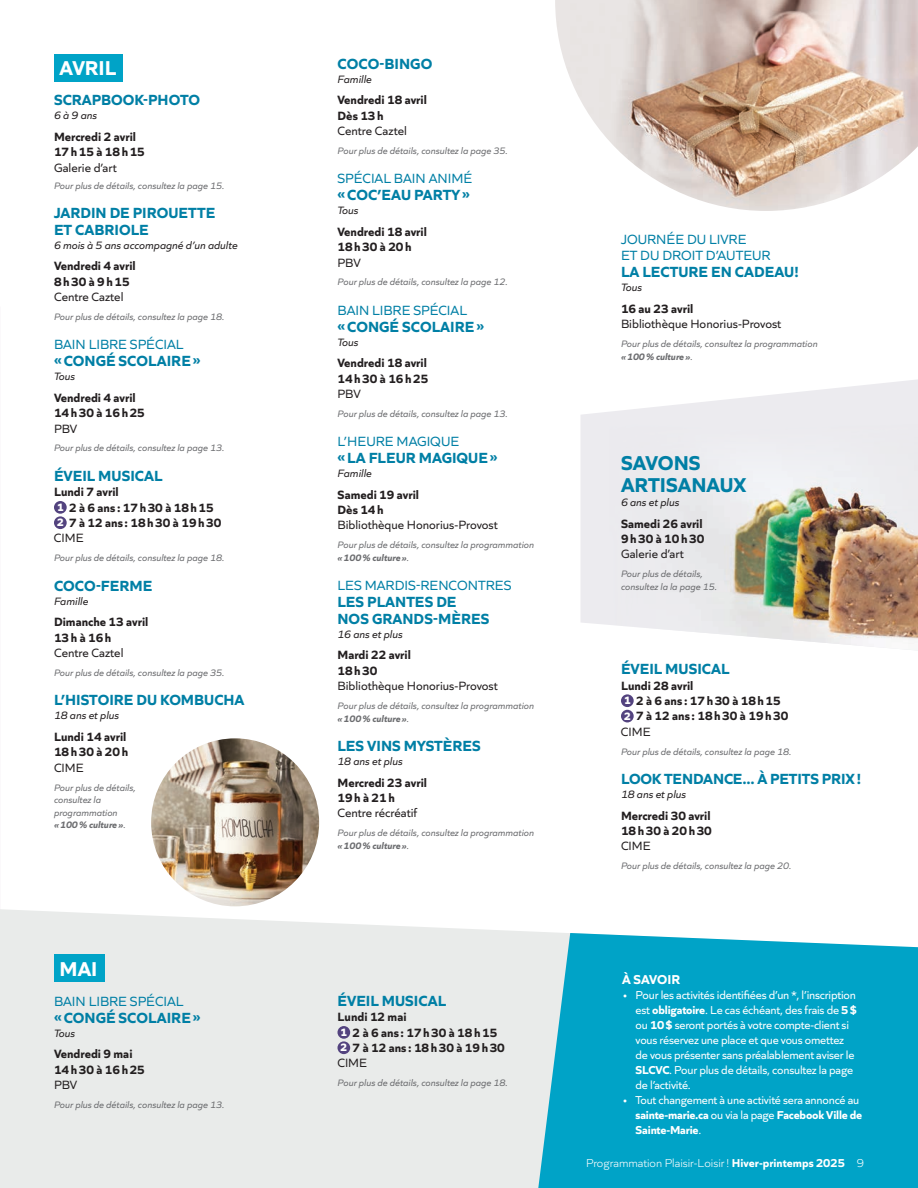
<style>
.page{position:relative;width:918px;height:1188px;background:#fff}
.page>*{position:absolute;margin:0;border:0;box-sizing:border-box;transform-origin:0 0}
.t1{font:700 21px/22.4px "Quiet Sans";color:#007fa5}
.t2{font:700 21px "Quiet Sans";color:#fff}
.t3{font:700 15.45px/16.8px "Quiet Sans";color:#007fa5}
.t4{font:13.95px/16.8px "Quiet Sans";color:#007fa5}
.t5{font:700 13.5px "Quiet Sans";color:#fff}
.t6{font:700 12.6px/15.5px "Quiet Sans";color:#231f20}
.t7{font:12.6px "Quiet Sans";color:#231f20}
.t8{font:12px/15px "Quiet Sans";letter-spacing:-.015em;color:#fff}
.t9{font:300 12px "Quiet Sans";color:#fff}
.t10{font:italic 11.25px "Quiet Sans";color:#231f20}
.t11{font:italic 9.75px/12.6px "Quiet Sans";color:#6c6d70}
.s1{font-weight:800;font-size:11.25px;color:#fff}
.s2{font-weight:400}
.s3{font-weight:700}
</style>
<div class="page">
<div style="left:0;top:909px;width:557px;height:279px;background:#e9ebea"></div>
<svg style="left:580px;top:379px;width:338px;height:246px;fill:#ecebef"></svg>
<img style="left:609px;top:419px;width:309px;height:232px">
<svg style="left:538px;top:933px;width:380px;height:255px;background:#11a8ca"></svg>
<div style="left:54px;top:54px;width:69px;height:28px;background:#00a3c7"></div>
<div style="left:54px;top:501px;width:13px;height:13px;background:#53437f;border-radius:50%"></div>
<div style="left:54px;top:516px;width:13px;height:13px;background:#53437f;border-radius:50%"></div>
<div style="left:621px;top:694px;width:13px;height:13px;background:#53437f;border-radius:50%"></div>
<div style="left:621px;top:710px;width:13px;height:12px;background:#53437f;border-radius:50%"></div>
<div style="left:54px;top:954px;width:51px;height:28px;background:#00a3c7"></div>
<div style="left:337px;top:1026px;width:13px;height:13px;background:#53437f;border-radius:50%"></div>
<div style="left:337px;top:1041px;width:13px;height:13px;background:#53437f;border-radius:50%"></div>
<img style="left:555px;top:0;width:363px;height:211px">
<img style="left:151px;top:738px;width:168px;height:168px;border-radius:84px">
<h1 class="t2" style="left:60px;top:52px;width:58px">AVRIL</h1>
<h2 class="t3" style="left:54px;top:90px;width:148px">SCRAPBOOK-PHOTO</h2>
<p class="t10" style="left:54px;top:107px;width:45px">6 à 9 ans</p>
<p class="t6" style="left:54px;top:128px;width:92px">Mercredi 2 avril<br>17h15 à 18h15</p>
<p class="t7" style="left:54px;top:158px;width:64px">Galerie d’art</p>
<p class="t11" style="left:54px;top:178px;width:172px">Pour plus de détails, consultez la page 15.</p>
<h2 class="t3" style="left:54px;top:203px;width:163px">JARDIN DE PIROUETTE<br>ET CABRIOLE</h2>
<p class="t10" style="left:54px;top:237px;width:185px">6 mois à 5 ans accompagné d’un adulte</p>
<p class="t6" style="left:54px;top:257px;width:83px">Vendredi 4 avril<br>8h30 à 9h15</p>
<p class="t7" style="left:54px;top:288px;width:71px">Centre Caztel</p>
<p class="t11" style="left:54px;top:310px;width:172px">Pour plus de détails, consultez la page 18.</p>
<h3 class="t4" style="left:54px;top:335px;width:131px">BAIN LIBRE SPÉCIAL</h3>
<h2 class="t3" style="left:54px;top:351px;width:148px">«CONGÉ SCOLAIRE»</h2>
<p class="t10" style="left:54px;top:368px;width:22px">Tous</p>
<p class="t6" style="left:54px;top:389px;width:92px">Vendredi 4 avril<br>14h30 à 16h25</p>
<p class="t7" style="left:54px;top:419px;width:25px">PBV</p>
<p class="t11" style="left:54px;top:441px;width:172px">Pour plus de détails, consultez la page 13.</p>
<h2 class="t3" style="left:54px;top:466px;width:110px">ÉVEIL MUSICAL</h2>
<p class="t6" style="left:54px;top:483px;width:169px">Lundi 7 avril<br><span class="s1">1</span> 2 à 6 ans: 17h30 à 18h15<br><span class="s1">2</span> 7 à 12 ans : 18h30 à 19h30<br><span class="s2">CIME</span></p>
<p class="t11" style="left:54px;top:551px;width:172px">Pour plus de détails, consultez la page 18.</p>
<h2 class="t3" style="left:54px;top:576px;width:100px">COCO-FERME</h2>
<p class="t10" style="left:54px;top:593px;width:36px">Famille</p>
<p class="t6" style="left:54px;top:613px;width:96px">Dimanche 13 avril<br>13h à 16h</p>
<p class="t7" style="left:54px;top:644px;width:71px">Centre Caztel</p>
<p class="t11" style="left:54px;top:666px;width:172px">Pour plus de détails, consultez la page 35.</p>
<h2 class="t3" style="left:54px;top:690px;width:192px">L’HISTOIRE DU KOMBUCHA</h2>
<p class="t10" style="left:54px;top:707px;width:67px">18 ans et plus</p>
<p class="t6" style="left:54px;top:728px;width:76px">Lundi 14 avril<br>18h30 à 20h</p>
<p class="t7" style="left:54px;top:758px;width:31px">CIME</p>
<p class="t11" style="left:54px;top:780px;width:83px">Pour plus de détails, consultez la programmation <span class="s3">«100% culture»</span>.</p>
<h1 class="t2" style="left:60px;top:952px;width:39px">MAI</h1>
<h3 class="t4" style="left:54px;top:992px;width:131px">BAIN LIBRE SPÉCIAL</h3>
<h2 class="t3" style="left:54px;top:1008px;width:148px">«CONGÉ SCOLAIRE»</h2>
<p class="t10" style="left:54px;top:1025px;width:22px">Tous</p>
<p class="t6" style="left:54px;top:1045px;width:92px">Vendredi 9 mai<br>14h30 à 16h25</p>
<p class="t7" style="left:54px;top:1076px;width:25px">PBV</p>
<p class="t11" style="left:54px;top:1098px;width:172px">Pour plus de détails, consultez la page 13.</p>
<h2 class="t3" style="left:338px;top:54px;width:96px">COCO-BINGO</h2>
<p class="t10" style="left:338px;top:71px;width:36px">Famille</p>
<p class="t6" style="left:338px;top:91px;width:91px">Vendredi 18 avril<br>Dès 13h</p>
<p class="t7" style="left:338px;top:122px;width:71px">Centre Caztel</p>
<p class="t11" style="left:338px;top:144px;width:172px">Pour plus de détails, consultez la page 35.</p>
<h3 class="t4" style="left:338px;top:169px;width:136px">SPÉCIAL BAIN ANIMÉ</h3>
<h2 class="t3" style="left:338px;top:185px;width:134px">«COC’EAU PARTY»</h2>
<p class="t10" style="left:338px;top:202px;width:22px">Tous</p>
<p class="t6" style="left:338px;top:223px;width:91px">Vendredi 18 avril<br>18h30 à 20h</p>
<p class="t7" style="left:338px;top:253px;width:25px">PBV</p>
<p class="t11" style="left:338px;top:275px;width:172px">Pour plus de détails, consultez la page 12.</p>
<h3 class="t4" style="left:338px;top:301px;width:131px">BAIN LIBRE SPÉCIAL</h3>
<h2 class="t3" style="left:338px;top:317px;width:148px">«CONGÉ SCOLAIRE»</h2>
<p class="t10" style="left:338px;top:334px;width:22px">Tous</p>
<p class="t6" style="left:338px;top:354px;width:92px">Vendredi 18 avril<br>14h30 à 16h25</p>
<p class="t7" style="left:338px;top:384px;width:25px">PBV</p>
<p class="t11" style="left:338px;top:407px;width:172px">Pour plus de détails, consultez la page 13.</p>
<h3 class="t4" style="left:338px;top:432px;width:123px">L’HEURE MAGIQUE</h3>
<h2 class="t3" style="left:338px;top:448px;width:162px">«LA FLEUR MAGIQUE»</h2>
<p class="t10" style="left:338px;top:465px;width:36px">Famille</p>
<p class="t6" style="left:338px;top:486px;width:83px">Samedi 19 avril<br>Dès 14h</p>
<p class="t7" style="left:338px;top:516px;width:162px">Bibliothèque Honorius-Provost</p>
<p class="t11" style="left:338px;top:538px;width:198px">Pour plus de détails, consultez la programmation <span class="s3">«100% culture»</span>.</p>
<h3 class="t4" style="left:338px;top:576px;width:176px">LES MARDIS-RENCONTRES</h3>
<h2 class="t3" style="left:338px;top:592px;width:154px">LES PLANTES DE<br>NOS GRANDS-MÈRES</h2>
<p class="t10" style="left:338px;top:626px;width:67px">16 ans et plus</p>
<p class="t6" style="left:338px;top:646px;width:75px">Mardi 22 avril<br>18h30</p>
<p class="t7" style="left:338px;top:677px;width:162px">Bibliothèque Honorius-Provost</p>
<p class="t11" style="left:338px;top:699px;width:198px">Pour plus de détails, consultez la programmation <span class="s3">«100% culture»</span>.</p>
<h2 class="t3" style="left:338px;top:736px;width:145px">LES VINS MYSTÈRES</h2>
<p class="t10" style="left:338px;top:753px;width:67px">18 ans et plus</p>
<p class="t6" style="left:338px;top:774px;width:91px">Mercredi 23 avril<br>19h à 21h</p>
<p class="t7" style="left:338px;top:804px;width:81px">Centre récréatif</p>
<p class="t11" style="left:338px;top:826px;width:198px">Pour plus de détails, consultez la programmation <span class="s3">«100% culture»</span>.</p>
<h2 class="t3" style="left:338px;top:991px;width:110px">ÉVEIL MUSICAL</h2>
<p class="t6" style="left:337px;top:1008px;width:169px">Lundi 12 mai<br><span class="s1">1</span> 2 à 6 ans: 17h30 à 18h15<br><span class="s1">2</span> 7 à 12 ans : 18h30 à 19h30<br><span class="s2">CIME</span></p>
<p class="t11" style="left:338px;top:1076px;width:172px">Pour plus de détails, consultez la page 18.</p>
<h3 class="t4" style="left:621px;top:229px;width:151px">JOURNÉE DU LIVRE<br>ET DU DROIT D’AUTEUR</h3>
<h2 class="t3" style="left:621px;top:262px;width:180px">LA LECTURE EN CADEAU!</h2>
<p class="t10" style="left:621px;top:279px;width:22px">Tous</p>
<p class="t6" style="left:621px;top:300px;width:74px">16 au 23 avril</p>
<p class="t7" style="left:621px;top:315px;width:162px">Bibliothèque Honorius-Provost</p>
<p class="t11" style="left:621px;top:337px;width:198px">Pour plus de détails, consultez la programmation <span class="s3">«100% culture»</span>.</p>
<h1 class="t1" style="left:621px;top:450px;width:127px">SAVONS<br>ARTISANAUX</h1>
<p class="t10" style="left:621px;top:494px;width:60px">6 ans et plus</p>
<p class="t6" style="left:621px;top:515px;width:85px">Samedi 26 avril<br>9h30 à 10h30</p>
<p class="t7" style="left:621px;top:545px;width:64px">Galerie d’art</p>
<p class="t11" style="left:621px;top:567px;width:98px">Pour plus de détails, consultez la la page 15.</p>
<h2 class="t3" style="left:621px;top:659px;width:110px">ÉVEIL MUSICAL</h2>
<p class="t6" style="left:621px;top:676px;width:169px">Lundi 28 avril<br><span class="s1">1</span> 2 à 6 ans: 17h30 à 18h15<br><span class="s1">2</span> 7 à 12 ans : 18h30 à 19h30<br><span class="s2">CIME</span></p>
<p class="t11" style="left:621px;top:744px;width:172px">Pour plus de détails, consultez la page 18.</p>
<h2 class="t3" style="left:621px;top:769px;width:242px">LOOK TENDANCE... À PETITS PRIX!</h2>
<p class="t10" style="left:621px;top:786px;width:67px">18 ans et plus</p>
<p class="t6" style="left:621px;top:807px;width:92px">Mercredi 30 avril<br>18h30 à 20h30</p>
<p class="t7" style="left:621px;top:837px;width:31px">CIME</p>
<p class="t11" style="left:621px;top:859px;width:172px">Pour plus de détails, consultez la page 20.</p>
<h3 class="t5" style="left:622px;top:969px;width:60px">À SAVOIR</h3>
<p class="t8" style="left:636px;top:986px;width:223px;text-indent:-14px">• Pour les activités identifiées d’un *, l’inscription est <span class="s3">obligatoire</span>. Le cas échéant, des frais de <span class="s3">5$ </span>ou <span class="s3">10$</span> seront portés à votre compte-client si vous réservez une place et que vous omettez de vous présenter sans préalablement aviser le <span class="s3">SLCVC</span>. Pour plus de détails, consultez la page de l’activité.</p>
<p class="t8" style="left:636px;top:1091px;width:228px;text-indent:-14px">• Tout changement à une activité sera annoncé au <span class="s3">sainte-marie.ca</span> ou via la page <span class="s3">Facebook Ville de<br>Sainte-Marie</span>.</p>
<p class="t9" style="left:586px;top:1154px;width:280px">Programmation Plaisir-Loisir! <span class="s3">Hiver-printemps 2025</span> 9</p>
</div>
